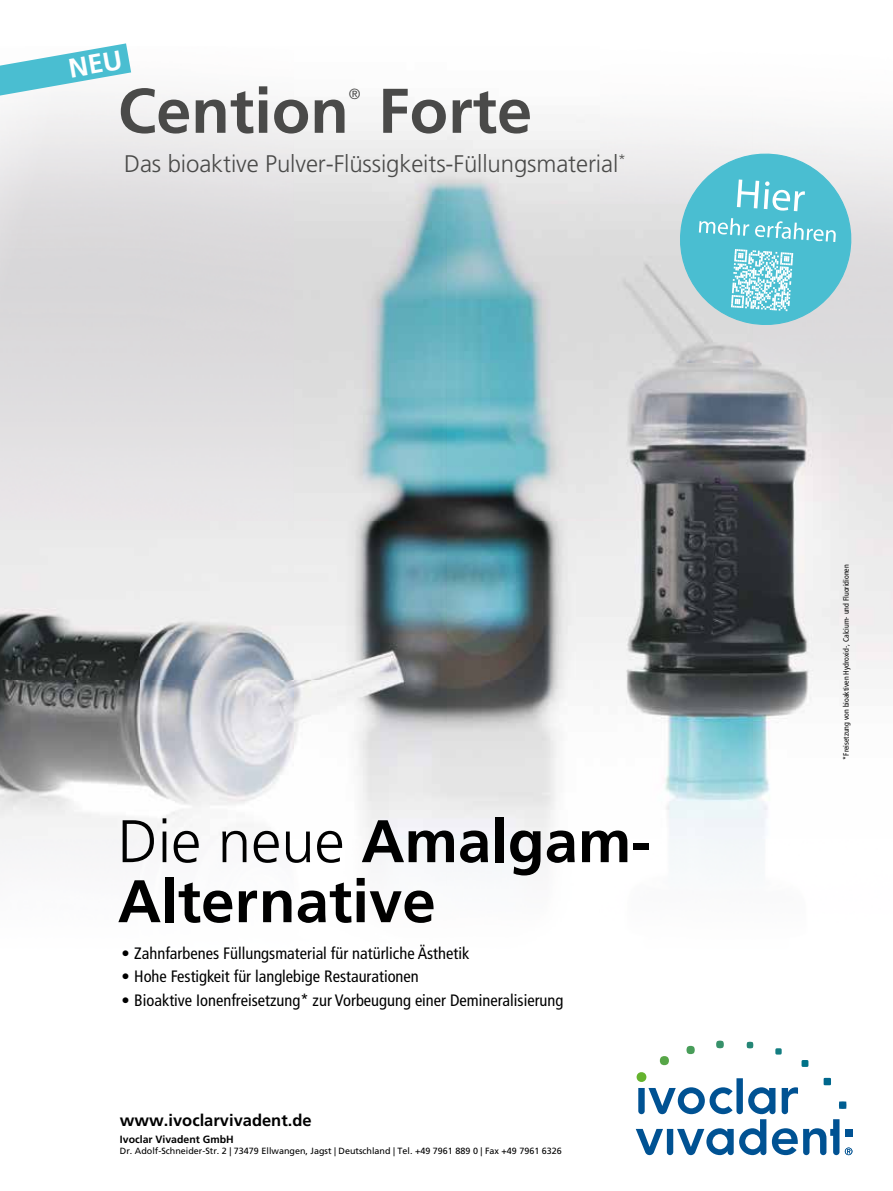
<style>
.page{position:relative;width:893px;height:1191px;background:#fff}
.page>*{position:absolute;margin:0;border:0;box-sizing:border-box;transform-origin:0 0}
.t1{font:700 63px "Frutiger LT Pro";color:#4a4a49}
.t2{font:700 60px/60px "Frutiger LT Pro";color:#000}
.t3{font:300 24px "Frutiger LT Pro";letter-spacing:-.005em;color:#4a4a49}
.t4{font:condensed 16.5px "Frutiger LT Pro";color:#000}
.t5{font:700 16.5px "Frutiger LT Pro";color:#000}
.t6{font:300 14.7px "Frutiger LT Pro";color:#4a4a49}
.t7{font:700 10.5px "Frutiger LT Pro";color:#000}
.t8{font:9px "Frutiger LT Pro";color:#000}
.t9{font:condensed 7.8px "Frutiger LT Pro";color:#000}
.s1{font-weight:300}
</style>
<div class="page">
<img style="left:0;top:72px;width:893px;height:793px">
<div style="left:845px;top:1129px;width:7px;height:7px;background:#005293"></div>
<div style="left:839px;top:1101px;width:7px;height:8px;background:#005d91"></div>
<svg style="left:636px;top:1040px;width:203px;height:115px"></svg>
<svg style="left:845px;top:1147px;width:7px;height:8px"></svg>
<svg style="left:672px;top:145px;width:187px;height:187px;background:#8ccfda"></svg>
<svg style="left:0;top:43px;width:131px;height:53px"></svg>
<h1 class="t1" style="left:118px;top:73px;width:233px">Cention</h1>
<p class="t6" style="left:349px;top:85px;width:13px">®</p>
<h1 class="t1" style="left:378px;top:73px;width:156px">Forte</h1>
<h3 class="t3" style="left:124px;top:149px;width:503px">Das bioaktive Pulver-Flüssigkeits-Füllungsmaterial<sup>*</sup></h3>
<h2 class="t2" style="left:118px;top:811px;width:535px"><span class="s1">Die neue</span> Amalgam-<br>Alternative</h2>
<p class="t4" style="left:121px;top:943px;width:349px">• Zahnfarbenes Füllungsmaterial für natürliche Ästhetik</p>
<p class="t4" style="left:121px;top:967px;width:299px">• Hohe Festigkeit für langlebige Restaurationen</p>
<p class="t4" style="left:121px;top:990px;width:443px">• Bioaktive Ionenfreisetzung* zur Vorbeugung einer Demineralisierung</p>
<p class="t5" style="left:120px;top:1110px;width:193px">www.ivoclarvivadent.de</p>
<p class="t7" style="left:120px;top:1132px;width:115px">Ivoclar Vivadent GmbH</p>
<p class="t8" style="left:120px;top:1145px;width:443px">Dr. Adolf-Schneider-Str. 2 | 73479 Ellwangen, Jagst | Deutschland | Tel. +49 7961 889 0 | Fax +49 7961 6326</p>
<p class="t9" style="left:842px;top:759px;width:197px;rotate:-90deg">*Freisetzung von bioaktiven Hydroxid-, Calcium- und Fluoridionen</p>
</div>
